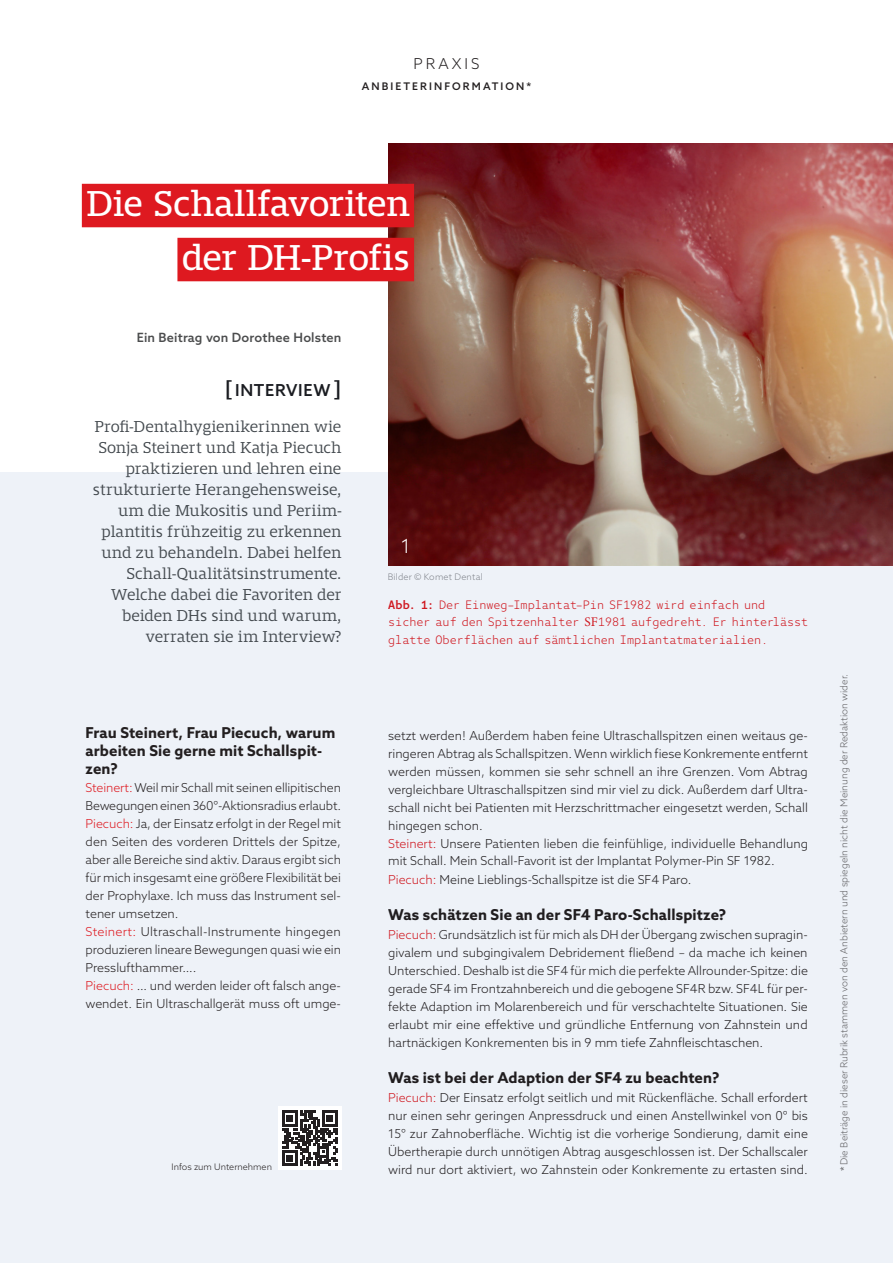
<style>
.page{position:relative;width:893px;height:1263px;background:#fff}
.page>*{position:absolute;margin:0;border:0;box-sizing:border-box;transform-origin:0 0}
.Hedline_Small{font:37.5px "Mislab Std";letter-spacing:-.015em;color:#fff}
.Image{font:300 19.5px "Azo Sans";color:#fff}
.Teaser{font:300 16.5px/21px "Mislab Std";letter-spacing:-.005em;color:#43494e;text-align:right}
.Teaser-2{font:500 16.5px "Azo Sans";letter-spacing:.045em;color:#1a1c21}
.Crossheading_M{font:700 15px/18px "Azo Sans";letter-spacing:.01em;color:#231f20}
.Header_Category{font:300 15px "Azo Sans";letter-spacing:.2em;color:#231f20}
.Author{font:500 12.75px "Azo Sans";letter-spacing:.015em;color:#4b4c4d}
.Content{font:300 12.3px/18px "Azo Sans";color:#231f20;text-align:justify}
.t1{font:300 11.7px/17.5px "Azo Mono";color:#de1920}
.t2{font:500 10.5px "Azo Sans";letter-spacing:.2em;color:#231f20}
.Content-2{font:300 9.75px "Azo Sans";color:#636366}
.QR-Code{font:300 9px "Azo Sans";color:#231f20}
.t3{font:300 9px "Azo Sans";letter-spacing:.025em;color:#8a8c8f}
.s1{font-family:"Mislab Std";font-weight:400;font-size:24px}
.s2{color:#de1920}
.s3{font-weight:500}
.s4{font-family:"Minion Pro";font-weight:400;font-size:13.35px}
.s5{font-weight:400}
</style>
<div class="page">
<div style="left:0;top:472px;width:893px;height:791px;background:#eef2f8"></div>
<img style="left:388px;top:144px;width:505px;height:422px">
<div style="left:82px;top:184px;width:332px;height:43px;background:#de1920"></div>
<div style="left:177px;top:238px;width:237px;height:43px;background:#de1920"></div>
<div style="left:278px;top:1106px;width:64px;height:64px;background:#fff"></div>
<svg style="left:282px;top:1111px;width:56px;height:55px"></svg>
<p class="Header_Category" style="left:414px;top:54px;width:67px">PRAXIS</p>
<p class="t2" style="left:362px;top:79px;width:171px">ANBIETERINFORMATION*</p>
<p class="Hedline_Small" style="left:86px;top:185px;width:325px">Die Schallfavoriten</p>
<p class="Hedline_Small" style="left:182px;top:239px;width:230px">der DH-Profis</p>
<p class="Author" style="left:137px;top:329px;width:206px">Ein Beitrag von Dorothee Holsten</p>
<p class="Teaser-2" style="left:225px;top:379px;width:118px"><span class="s1">[</span>INTERVIEW <span class="s1">]</span></p>
<p class="Teaser" style="left:93px;top:416px;width:250px">Profi-Dentalhygienikerinnen wie<br>Sonja Steinert und Katja Piecuch praktizieren und lehren eine strukturierte Herangehensweise, um die Mukositis und Periim&shy;plantitis frühzeitig zu erkennen und zu behandeln. Dabei helfen<br>Schall-Qualitätsinstrumente.<br>Welche dabei die Favoriten der beiden DHs sind und warum, verraten sie im Interview?</p>
<p class="Crossheading_M" style="left:86px;top:723px;width:251px">Frau Steinert, Frau Piecuch, warum arbeiten Sie gerne mit Schallspit&shy;zen?</p>
<p class="Content" style="left:86px;top:779px;width:257px"><span class="s2">Steinert:</span> Weil mir Schall mit seinen ellipitischen<br>Bewegungen einen 360°-Aktionsradius erlaubt.</p>
<p class="Content" style="left:86px;top:815px;width:257px"><span class="s2">Piecuch:</span> Ja, der Einsatz erfolgt in der Regel mit den Seiten des vorderen Drittels der Spitze, aber alle Bereiche sind aktiv. Daraus ergibt sich für mich insgesamt eine größere Flexibilität bei der Prophylaxe. Ich muss das Instrument sel&shy;tener umsetzen.</p>
<p class="Content" style="left:86px;top:923px;width:257px"><span class="s2">Steinert:</span> Ultraschall-Instrumente hingegen produzieren lineare Bewegungen quasi wie ein Presslufthammer….</p>
<p class="Content" style="left:86px;top:977px;width:257px"><span class="s2">Piecuch:</span> … und werden leider oft falsch ange&shy;wendet. Ein Ultraschallgerät muss oft umge-</p>
<p class="QR-Code" style="left:172px;top:1161px;width:102px">Infos zum Unternehmen</p>
<p class="Image" style="left:401px;top:534px;width:11px">1</p>
<p class="t3" style="left:387px;top:571px;width:97px">Bilder © Komet Dental</p>
<p class="t1" style="left:388px;top:596px;width:422px"><span class="s3">Abb. 1:</span> Der Einweg-Implantat-Pin SF1982 wird einfach und sicher auf den Spitzenhalter <span class="s4">SF</span>1981 aufgedreht. Er hinterlässt glatte Oberflächen auf sämtlichen Implantatmaterialien.</p>
<p class="Content" style="left:388px;top:727px;width:421px;text-align:left">setzt werden! Außerdem haben feine Ultraschallspitzen einen weitaus ge&shy;ringeren Abtrag als Schallspitzen. Wenn wirklich fiese Konkremente entfernt werden müssen, kommen sie sehr schnell an ihre Grenzen. Vom Abtrag vergleichbare Ultraschallspitzen sind mir viel zu dick. Außerdem darf Ultra&shy;schall nicht bei Patienten mit Herzschrittmacher eingesetzt werden, Schall hingegen schon.<br><span class="s2">Steinert:</span> Unsere Patienten lieben die feinfühlige, individuelle Behandlung mit Schall. Mein Schall-Favorit ist der Implantat Polymer-Pin SF 1982.</p>
<p class="Content" style="left:388px;top:871px;width:305px"><span class="s2">Piecuch:</span> Meine Lieblings-Schallspitze ist die SF4 Paro.</p>
<p class="Crossheading_M" style="left:388px;top:905px;width:340px">Was schätzen Sie an der SF4 Paro-Schallspitze?</p>
<p class="Content" style="left:388px;top:926px;width:421px"><span class="s2">Piecuch:</span> Grundsätzlich ist für mich als DH der Übergang zwischen supragin&shy;givalem und subgingivalem Debridement fließend – da mache ich keinen Unterschied. Deshalb ist die SF4 für mich die perfekte Allrounder-Spitze: die gerade SF4 im Frontzahnbereich und die gebogene SF4R bzw. SF4L für per&shy;fekte Adaption im Molarenbereich und für verschachtelte Situationen. Sie erlaubt mir eine effektive und gründliche Entfernung von Zahnstein und hartnäckigen Konkrementen bis in 9 mm tiefe Zahnfleischtaschen.</p>
<p class="Crossheading_M" style="left:388px;top:1068px;width:333px">Was ist bei der Adaption der SF4 zu beachten?</p>
<p class="Content" style="left:388px;top:1089px;width:421px"><span class="s2">Piecuch:</span> Der Einsatz erfolgt seitlich und mit Rückenfläche. Schall erfordert nur einen sehr geringen Anpressdruck und einen Anstellwinkel von 0° bis 15° zur Zahnoberfläche. Wichtig ist die vorherige Sondierung, damit eine Übertherapie durch unnötigen Abtrag ausgeschlossen ist. Der Schallscaler wird nur dort aktiviert, wo Zahnstein oder Konkremente zu ertasten sind.</p>
<p class="Content-2" style="left:838px;top:1171px;width:499px;rotate:-90deg"><span class="s5">*</span> Die Beiträge in dieser Rubrik stammen von den Anbietern und spiegeln nicht die Meinung der Redaktion wider.</p>
</div>
